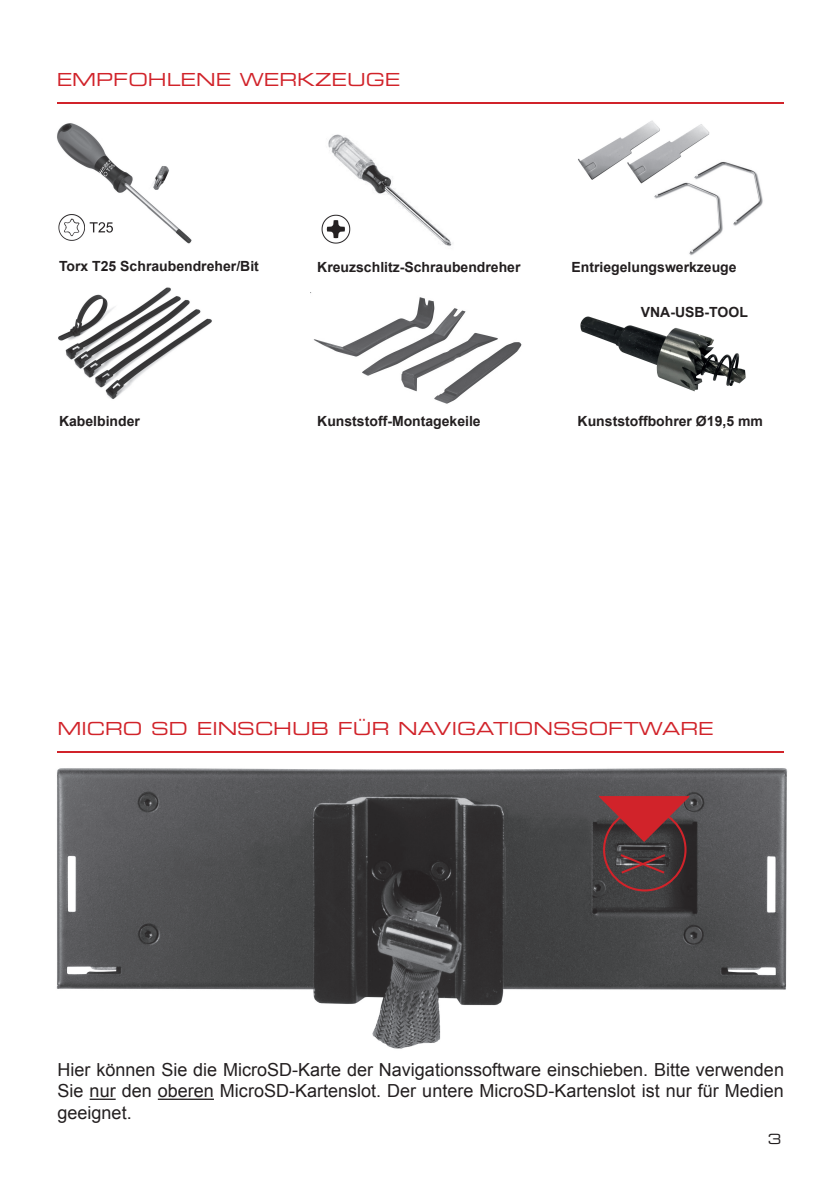
<style>
.page{position:relative;width:840px;height:1191px;background:#fff}
.page>*{position:absolute;margin:0;border:0;box-sizing:border-box;transform-origin:0 0}
.t1{font:18px/21.6px "Arial";color:#231f20;text-align:justify}
.t2{font:18px "Eurostile Extended Two";color:#d1232a}
.t3{font:700 14px "Arial";color:#231f20}
.t4{font:14px "Eurostile Extended Two";color:#231f20}
</style>
<div class="page">
<svg style="left:57px;top:102px;width:725px;height:2px"></svg>
<img style="left:321px;top:134px;width:132px;height:112px">
<img style="left:578px;top:120px;width:132px;height:64px">
<img style="left:58px;top:287px;width:154px;height:112px">
<img style="left:57px;top:123px;width:135px;height:121px">
<img style="left:313px;top:297px;width:209px;height:107px">
<img style="left:580px;top:316px;width:166px;height:76px">
<img style="left:651px;top:150px;width:112px;height:105px">
<img style="left:56px;top:751px;width:732px;height:298px">
<hr style="left:58px;top:750px;width:725px;height:2px;background:#d1232a">
<div style="left:602px;top:808px;width:84px;height:83px;border:2px solid #d1232a;border-radius:50%"></div>
<svg style="left:596px;top:794px;width:94px;height:49px;background:#863236"></svg>
<hr style="left:90px;top:1098px;width:26px;height:2px;background:#231f20">
<hr style="left:158px;top:1098px;width:56px;height:2px;background:#231f20">
<svg style="left:618px;top:852px;width:49px;height:23px"></svg>
<p class="t2" style="left:57px;top:67px;width:345px">EMPFOHLENE WERKZEUGE</p>
<p class="t3" style="left:59px;top:257px;width:201px">Torx T25 Schraubendreher/Bit</p>
<p class="t3" style="left:59px;top:412px;width:82px">Kabelbinder</p>
<p class="t3" style="left:317px;top:258px;width:205px">Kreuzschlitz-Schraubendreher</p>
<p class="t3" style="left:571px;top:258px;width:166px">Entriegelungswerkzeuge</p>
<p class="t3" style="left:640px;top:303px;width:109px">VNA-USB-TOOL</p>
<p class="t3" style="left:317px;top:412px;width:165px">Kunststoff-Montagekeile</p>
<p class="t3" style="left:577px;top:412px;width:187px">Kunststoffbohrer Ø19,5 mm</p>
<p class="t2" style="left:57px;top:716px;width:657px">MICRO SD EINSCHUB FÜR NAVIGATIONSSOFTWARE</p>
<p class="t1" style="left:57px;top:1058px;width:727px">Hier können Sie die MicroSD-Karte der Navigationssoftware einschieben. Bitte verwenden Sie nur den oberen MicroSD-Kartenslot. Der untere MicroSD-Kartenslot ist nur für Medien geeignet.</p>
<p class="t4" style="left:767px;top:1129px;width:15px">3</p>
</div>
